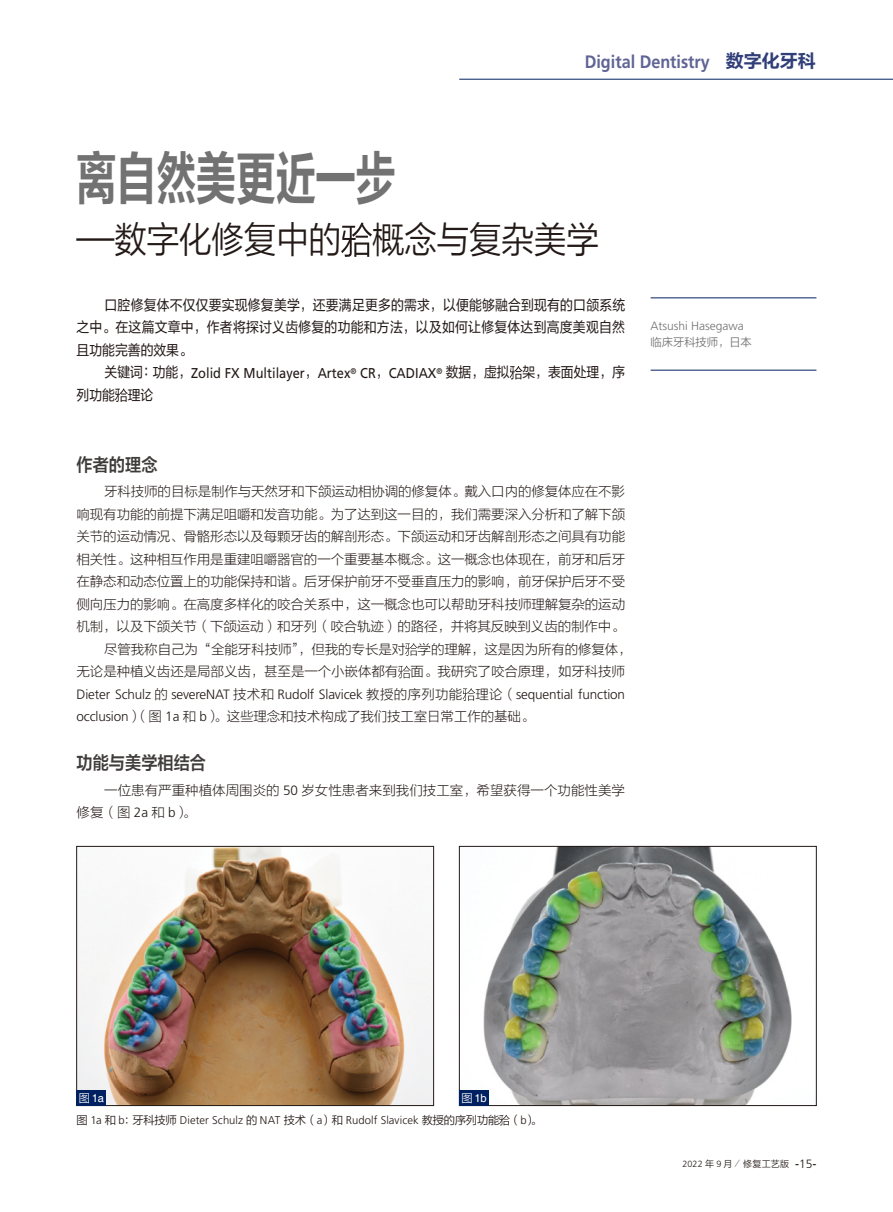
<style>
.page{position:relative;width:893px;height:1212px;background:#fff}
.page>*{position:absolute;margin:0;border:0;box-sizing:border-box;transform-origin:0 0}
.t1{font:57px "FZLTCHJW GB1 0";color:#727272;scale:.7 1}
.t2{font:36px "FZLTXIHJW GB1 0";color:#231916;scale:1.05 1}
.t3{font:700 18px "Frutiger LT Pro";color:#606494;scale:.9 1}
.t4{font:18px "FZLTZCHJW GB1 0";color:#3f3b3a;scale:.9 1}
.t5{font:14.25px/22.5px "FZLTHJW GB1 0";letter-spacing:.02em;color:#231916;text-align:justify;scale:.9 1}
.t6{font:14.25px "Frutiger";color:#231916;scale:.9 1}
.t7{font:13.5px/22.5px "FZLTKHK GBK1 0";letter-spacing:-.01em;color:#231916}
.t8{font:300 13.5px "Frutiger LT Pro";letter-spacing:-.01em;color:#231916}
.t9{font:300 12px "Frutiger LT Pro";color:#727272}
.t10{font:300 11.25px "Frutiger LT Pro";letter-spacing:.01em;color:#231916}
.t11{font:11.25px "FZLTXIHJW GB1 0";color:#727272}
.t12{font:11.25px "Helvetica";color:#fff}
.t13{font:9px "FZLTXIHJW GB1 0";letter-spacing:.02em;color:#231916}
.s1{font-family:"FZLTCHJW GB1 0";font-weight:400;color:#313f78}
.s2{font-family:"FZLTHJW GB1 0"}
.s3{font-family:"FZLTKHK GBK1 0";font-weight:400}
.s4{font-family:"Frutiger LT Pro";font-weight:300}
.s5{font-family:"FZLTXIHJW GB1 0"}
.s6{font-family:"FZLTXIHJW GB1 0";font-weight:400}
.s7{font-family:"H Yg 2 gj"}
.s8{font-family:"Helvetica";font-size:12px}
.s9{font-family:"Frutiger LT Pro";font-weight:300;font-size:12px}
</style>
<div class="page">
<hr style="left:459px;top:79px;width:434px;height:1px;background:#002161">
<svg style="left:341px;top:223px;width:31px;height:34px"></svg>
<hr style="left:651px;top:298px;width:165px;height:1px;background:#002161">
<hr style="left:651px;top:370px;width:165px;height:1px;background:#002161">
<svg style="left:510px;top:366px;width:12px;height:13px"></svg>
<svg style="left:115px;top:388px;width:13px;height:14px"></svg>
<svg style="left:405px;top:643px;width:13px;height:13px"></svg>
<svg style="left:398px;top:666px;width:13px;height:12px"></svg>
<svg style="left:463px;top:688px;width:12px;height:13px"></svg>
<img style="left:79px;top:848px;width:353px;height:256px">
<div style="left:77px;top:846px;width:357px;height:260px;border:1px solid #231916"></div>
<div style="left:77px;top:1090px;width:29px;height:16px;background:#002161"></div>
<svg style="left:499px;top:1115px;width:11px;height:10px"></svg>
<img style="left:483px;top:848px;width:309px;height:256px">
<div style="left:459px;top:846px;width:357px;height:260px;border:1px solid #231916"></div>
<div style="left:459px;top:1090px;width:30px;height:16px;background:#002161"></div>
<h3 class="t3" style="left:585px;top:51px;width:258px">Digital Dentistry <span class="s1">数字化牙科</span></h3>
<h1 class="t1" style="left:77px;top:147px;width:458px">离自然美更近一步</h1>
<h2 class="t2" style="left:77px;top:220px;width:499px">—数字化修复中的 概念与复杂美学</h2>
<p class="t5" style="left:77px;top:294px;width:611px;text-indent:28px">口腔修复体不仅仅要实现修复美学，还要满足更多的需求，以便能够融合到现有的口颌系统之中。在这篇文章中，作者将探讨义齿修复的功能和方法，以及如何让修复体达到高度美观自然且功能完善的效果。</p>
<p class="t6" style="left:105px;top:365px;width:580px"><span class="s2">关键词</span><sup>：</sup><span class="s2">功能，</span>Zolid FX Multilayer<span class="s2">，</span>Artex<sup>®</sup> CR<span class="s2">，</span>Cadiax<sup>®</sup> <span class="s2">数据，虚拟 架，表面处理，序</span></p>
<p class="t5" style="left:77px;top:384px;width:87px">列功能 理论</p>
<h3 class="t4" style="left:77px;top:454px;width:92px">作者的理念</h3>
<p class="t7" style="left:104px;top:481px;width:522px">牙科技师的目标是制作与天然牙和下颌运动相协调的修复体。戴入口内的修复体应在不影</p>
<p class="t7" style="left:77px;top:503px;width:550px">响现有功能的前提下满足咀嚼和发音功能。为了达到这一目的，我们需要深入分析和了解下颌</p>
<p class="t7" style="left:77px;top:526px;width:550px">关节的运动情况、骨骼形态以及每颗牙齿的解剖形态。下颌运动和牙齿解剖形态之间具有功能</p>
<p class="t7" style="left:77px;top:548px;width:550px">相关性。这种相互作用是重建咀嚼器官的一个重要基本概念。这一概念也体现在，前牙和后牙</p>
<p class="t7" style="left:77px;top:571px;width:550px">在静态和动态位置上的功能保持和谐。后牙保护前牙不受垂直压力的影响，前牙保护后牙不受</p>
<p class="t7" style="left:77px;top:593px;width:550px">侧向压力的影响。在高度多样化的咬合关系中，这一概念也可以帮助牙科技师理解复杂的运动</p>
<p class="t7" style="left:77px;top:616px;width:550px">机制，以及下颌关节（下颌运动）和牙列（咬合轨迹）的路径，并将其反映到义齿的制作中。</p>
<p class="t7" style="left:104px;top:638px;width:529px">尽管我称自己为“全能牙科技师”，但我的专长是对 学的理解，这是因为所有的修复体，</p>
<p class="t7" style="left:77px;top:661px;width:550px">无论是种植义齿还是局部义齿，甚至是一个小嵌体都有 面。我研究了咬合原理，如牙科技师</p>
<p class="t8" style="left:77px;top:686px;width:550px">Dieter Schulz <span class="s3">的</span> severeNAT <span class="s3">技术和</span> Rudolf Slavicek <span class="s3">教授的序列功能 理论（</span>sequential function</p>
<p class="t7" style="left:77px;top:706px;width:459px"><span class="s4">occlusion</span>）（图 <span class="s4">1a</span> 和 <span class="s4">b</span>）。这些理念和技术构成了我们技工室日常工作的基础。</p>
<h3 class="t4" style="left:77px;top:753px;width:146px">功能与美学相结合</h3>
<p class="t7" style="left:77px;top:779px;width:550px;text-indent:28px">一位患有严重种植体周围炎的 <span class="s4">50</span> 岁女性患者来到我们技工室，希望获得一个功能性美学修复（图 <span class="s4">2a</span> 和 <span class="s4">b</span>）。</p>
<p class="t9" style="left:651px;top:318px;width:95px">Atsushi Hasegawa</p>
<p class="t11" style="left:651px;top:336px;width:103px">临床牙科技师，日本</p>
<p class="t12" style="left:461px;top:1091px;width:27px"><span class="s5">图</span>1b</p>
<p class="t12" style="left:79px;top:1091px;width:27px"><span class="s5">图</span>1a</p>
<p class="t10" style="left:77px;top:1113px;width:466px"><span class="s6">图</span> 1a <span class="s6">和</span> b<span class="s6">：牙科技师</span> Dieter Schulz <span class="s6">的</span> NAT <span class="s6">技术（</span>a<span class="s6">）和</span> Rudolf Slavicek <span class="s6">教授的序列功能 （</span>b<span class="s6">）。</span></p>
<p class="t13" style="left:683px;top:1158px;width:135px"><span class="s4">2022</span> 年 <span class="s4">9</span> 月 <span class="s7">/</span> 修复工艺版 <span class="s8">-</span><span class="s9">15</span><span class="s8">-</span></p>
</div>
